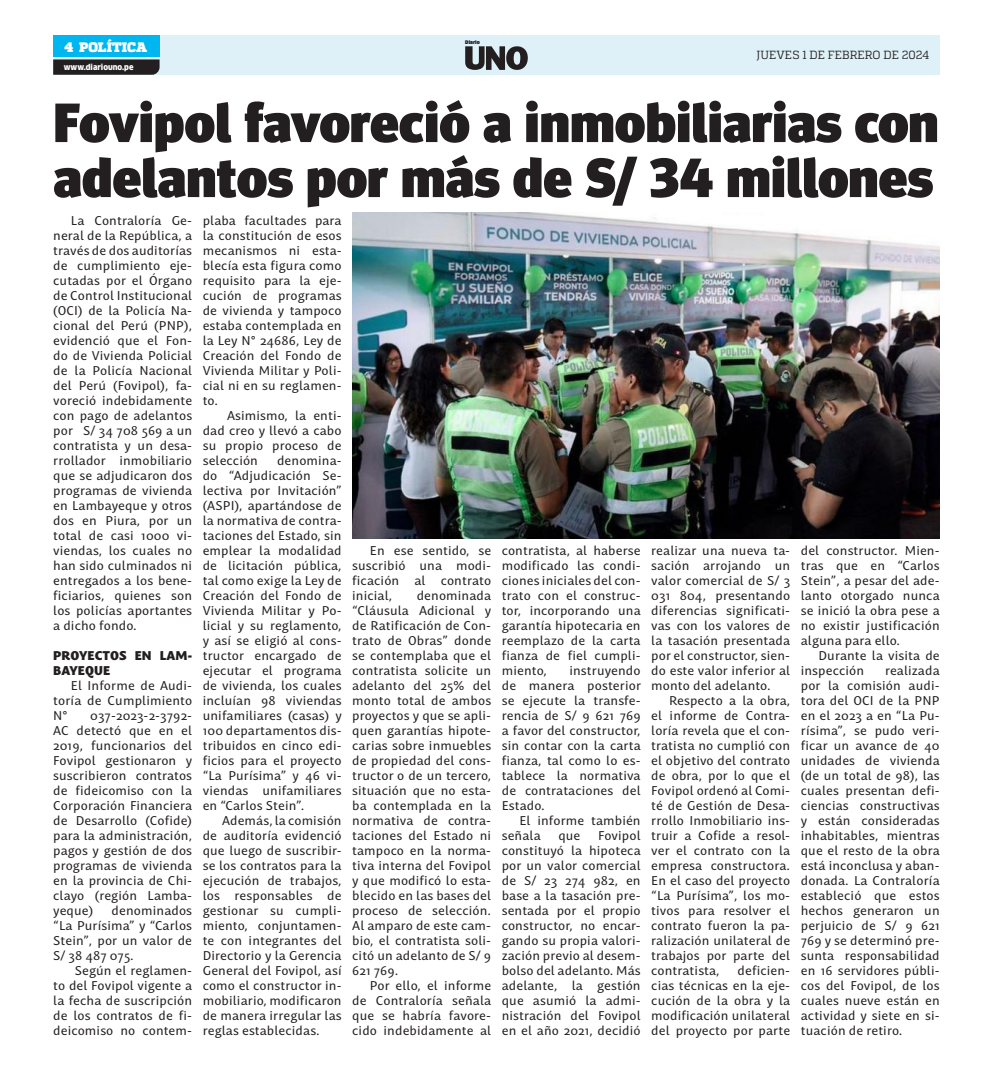
<style>
.page{position:relative;width:993px;height:1081px;background:#fff}
.page>*{position:absolute;margin:0;border:0;box-sizing:border-box;transform-origin:0 0}
.TITULAR{font:900 55.25px/55px "Meta Head OT";color:#231f20;scale:1.04 1}
.t1{font:900 13.75px "Quadon";letter-spacing:.01em;color:#fff}
.t2{font:12.5px/15px "Mastro Sans";letter-spacing:.01em;color:#231f20;text-align:justify}
.t3{font:900 12.5px/15px "Mastro Sans";letter-spacing:.01em;color:#231f20}
.t4{font:11.75px "Quadon";color:#231f20;scale:.95 1}
.t5{font:900 7.88px "Clan Pro";color:#fff;scale:.95 1}
.t6{font:900 4.88px "Clan Pro";letter-spacing:-.01em;color:#231f20}
</style>
<div class="page">
<div style="left:53px;top:35px;width:886px;height:40px;background:#dff1f8"></div>
<div style="left:53px;top:35px;width:106px;height:22px;background:#00b6f0"></div>
<svg style="left:53px;top:59px;width:106px;height:16px;background:#2c292a"></svg>
<svg style="left:465px;top:46px;width:62px;height:24px"></svg>
<img style="left:352px;top:213px;width:587px;height:325px">
<p class="t1" style="left:64px;top:39px;width:84px">4 POLÍTICA</p>
<p class="t5" style="left:64px;top:62px;width:75px">www.diariouno.pe</p>
<p class="t6" style="left:465px;top:40px;width:16px">Diario</p>
<p class="t4" style="left:756px;top:48px;width:183px">JUEVES 1 DE FEBRERO DE 2024</p>
<p class="TITULAR" style="left:53px;top:94px;width:852px">Fovipol favoreció a inmobiliarias con adelantos por más de S/ 34 millones</p>
<p class="t2" style="left:53px;top:212px;width:140px;text-indent:18px">La Contraloría Ge&shy;neral de la República, a través de dos auditorías de cumplimiento eje&shy;cutadas por el Órgano de Control Institucional (OCI) de la Policía Na&shy;cional del Perú (PNP), evidenció que el Fon&shy;do de Vivienda Policial de la Policía Nacional del Perú (Fovipol), fa&shy;voreció indebidamente con pago de adelantos por S/ 34 708 569 a un contratista y un desa&shy;rrollador inmobiliario que se adjudicaron dos programas de vivienda en Lambayeque y otros dos en Piura, por un total de casi 1000 vi&shy;viendas, los cuales no han sido culminados ni entregados a los bene&shy;ficiarios, quienes son los policías aportantes a dicho fondo.</p>
<p class="t3" style="left:53px;top:647px;width:140px">PROYECTOS EN LAM-<br>BAYEQUE</p>
<p class="t2" style="left:53px;top:677px;width:140px;text-indent:18px">El Informe de Audi&shy;toría de Cumplimiento N°</p>
<p class="t2" style="left:53px;top:707px;width:140px;text-indent:37px">037-2023-2-3792- AC detectó que en el 2019, funcionarios del Fovipol gestionaron y suscribieron contratos de fideicomiso con la Corporación Financiera de Desarrollo (Cofide) para la administración, pagos y gestión de dos programas de vivienda en la provincia de Chi&shy;clayo (región Lamba&shy;yeque)</p>
<p class="t2" style="left:53px;top:902px;width:140px;text-indent:58px">denominados “La Purísima” y “Carlos Stein”, por un valor de S/ 38 487 075.</p>
<p class="t2" style="left:53px;top:962px;width:140px;text-indent:22px">Según el reglamen&shy;to del Fovipol vigente a la fecha de suscripción de los contratos de fi&shy;deicomiso no contem-</p>
<p class="t2" style="left:203px;top:212px;width:140px">plaba facultades para la constitución de esos mecanismos ni esta&shy;blecía esta figura como requisito para la eje&shy;cución de programas de vivienda y tampoco estaba contemplada en la Ley N° 24686, Ley de Creación del Fondo de Vivienda Militar y Poli&shy;cial ni en su reglamen&shy;to.</p>
<p class="t2" style="left:203px;top:407px;width:140px;text-indent:24px">Asimismo, la enti&shy;dad creo y llevó a cabo su propio proceso de selección</p>
<p class="t2" style="left:203px;top:452px;width:140px;text-indent:74px">denomina&shy;do “Adjudicación Se&shy;lectiva por Invitación” (ASPI), apartándose de la normativa de contra&shy;taciones del Estado, sin emplear la modalidad de licitación pública, tal como exige la Ley de Creación del Fondo de Vivienda Militar y Po&shy;licial y su reglamento, y así se eligió al cons&shy;tructor encargado de ejecutar el programa de vivienda, los cuales incluían 98 viviendas unifamiliares (casas) y 100 departamentos dis&shy;tribuidos en cinco edi&shy;ficios para el proyecto “La Purísima” y 46 vi&shy;viendas unifamiliares en “Carlos Stein”.</p>
<p class="t2" style="left:203px;top:812px;width:140px;text-indent:19px">Además, la comisión de auditoría evidenció que luego de suscribir&shy;se los contratos para la ejecución de trabajos, los responsables de gestionar su cumpli&shy;miento, conjuntamen&shy;te con integrantes del Directorio y la Gerencia General del Fovipol, así como el constructor in&shy;mobiliario, modificaron de manera irregular las reglas establecidas.</p>
<p class="t2" style="left:352px;top:542px;width:140px;text-indent:18px">En ese sentido, se suscribió una modi&shy;ficación al contrato inicial,</p>
<p class="t2" style="left:352px;top:587px;width:140px;text-indent:64px">denominada “Cláusula Adicional y de Ratificación de Con&shy;trato de Obras” donde se contemplaba que el contratista solicite un adelanto del 25% del monto total de ambos proyectos y que se apli&shy;quen garantías hipote&shy;carias sobre inmuebles de propiedad del cons&shy;tructor o de un tercero, situación que no esta&shy;ba contemplada en la normativa de contra&shy;taciones del Estado ni tampoco en la norma&shy;tiva interna del Fovipol y que modificó lo esta&shy;blecido en las bases del proceso de selección.<br>Al amparo de este cam&shy;bio, el contratista soli&shy;citó un adelanto de S/ 9<br>621 769.</p>
<p class="t2" style="left:352px;top:977px;width:140px;text-indent:18px">Por ello, el informe de Contraloría señala que se habría favore&shy;cido indebidamente al</p>
<p class="t2" style="left:501px;top:542px;width:140px">contratista, al haberse modificado las condi&shy;ciones iniciales del con&shy;trato con el construc&shy;tor, incorporando una garantía hipotecaria en reemplazo de la carta fianza de fiel cumpli&shy;miento,</p>
<p class="t2" style="left:501px;top:662px;width:141px;text-indent:68px">instruyendo de manera posterior se ejecute la transfe&shy;rencia de S/ 9 621 769 a favor del constructor, sin contar con la carta fianza, tal como lo es&shy;tablece la normativa de contrataciones del Estado.</p>
<p class="t2" style="left:501px;top:812px;width:140px;text-indent:18px">El informe también señala</p>
<p class="t2" style="left:501px;top:827px;width:140px;text-indent:96px">Fovipol constituyó la hipoteca por un valor comercial de S/ 23 274 982, en base a la tasación pre&shy;sentada por el propio constructor, no encar&shy;gando su propia valori&shy;zación previo al desem&shy;bolso del adelanto. Más adelante, la gestión que asumió la admi&shy;nistración del Fovipol en el año 2021, decidió</p>
<p class="t2" style="left:558px;top:827px;width:24px">que</p>
<p class="t2" style="left:651px;top:542px;width:140px">realizar una nueva ta&shy;sación arrojando un valor comercial de S/ 3<br>031 804, presentando diferencias significati&shy;vas con los valores de la tasación presentada por el constructor, sien&shy;do este valor inferior al monto del adelanto.</p>
<p class="t2" style="left:651px;top:692px;width:140px;text-indent:18px">Respecto a la obra, el informe de Contra&shy;loría revela que el con&shy;tratista no cumplió con el objetivo del contrato de obra, por lo que el Fovipol ordenó al Comi&shy;té de Gestión de Desa&shy;rrollo Inmobiliario ins&shy;truir a Cofide a resol&shy;ver el contrato con la empresa constructora.<br>En el caso del proyecto “La Purísima”, los mo&shy;tivos para resolver el contrato fueron la pa&shy;ralización unilateral de trabajos por parte del contratista,</p>
<p class="t2" style="left:651px;top:962px;width:140px;text-indent:86px">deficien&shy;cias técnicas en la eje&shy;cución de la obra y la modificación unilateral del proyecto por parte</p>
<p class="t2" style="left:800px;top:542px;width:140px">del constructor. Mien&shy;tras que en “Carlos Stein”, a pesar del ade&shy;lanto otorgado nunca se inició la obra pese a no existir justificación alguna para ello.</p>
<p class="t2" style="left:800px;top:647px;width:140px;text-indent:18px">Durante la visita de inspección</p>
<p class="t2" style="left:800px;top:662px;width:140px;text-indent:84px">realizada por la comisión audi&shy;tora del OCI de la PNP en el 2023 a en “La Pu&shy;rísima”, se pudo veri&shy;ficar un avance de 40 unidades de vivienda (de un total de 98), las cuales presentan defi&shy;ciencias constructivas y están consideradas inhabitables, mientras que el resto de la obra está inconclusa y aban&shy;donada. La Contraloría estableció que estos hechos generaron un perjuicio de S/ 9 621<br>769 y se determinó pre&shy;sunta responsabilidad en 16 servidores públi&shy;cos del Fovipol, de los cuales nueve están en actividad y siete en si&shy;tuación de retiro.</p>
</div>
